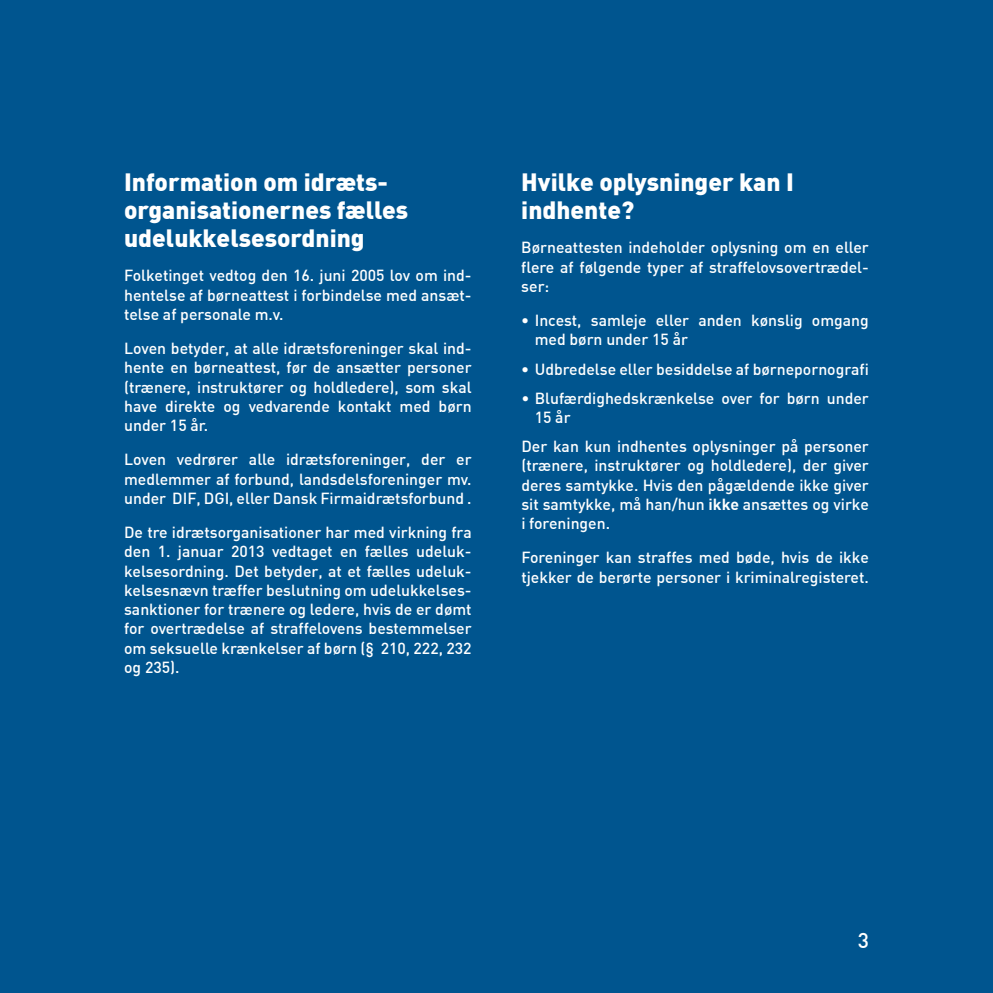
<style>
.page{position:relative;width:993px;height:993px;background:#fff}
.page>*{position:absolute;margin:0;border:0;box-sizing:border-box;transform-origin:0 0}
.t1{font:900 24.5px/28px "DIN";color:#fff}
.t2{font:500 21px "DIN";color:#fff}
.t3{font:500 15.75px/19.2px "DIN";color:#fff;text-align:justify}
.s1{font-weight:700}
</style>
<div class="page">
<div style="left:1px;top:0;width:991px;height:992px;background:#00558f"></div>
<h1 class="t1" style="left:124px;top:167px;width:285px">Information om idræts&shy;organisationernes fælles udelukkelsesordning</h1>
<p class="t3" style="left:124px;top:265px;width:349px">Folketinget vedtog den 16. juni 2005 lov om ind&shy;hentelse af børneattest i forbindelse med ansæt&shy;telse af personale m.v.</p>
<p class="t3" style="left:124px;top:338px;width:349px">Loven betyder, at alle idrætsforeninger skal ind&shy;hente en børneattest, før de ansætter personer (trænere, instruktører og holdledere), som skal have direkte og vedvarende kontakt med børn under 15 år.</p>
<p class="t3" style="left:124px;top:449px;width:349px">Loven vedrører alle idrætsforeninger, der er medlemmer af forbund, landsdelsforeninger mv. under DIF, DGI, eller Dansk Firmaidrætsforbund .</p>
<p class="t3" style="left:124px;top:522px;width:349px">De tre idrætsorganisationer har med virkning fra den 1. januar 2013 vedtaget en fælles udeluk&shy;kelsesordning. Det betyder, at et fælles udeluk&shy;kelsesnævn træffer beslutning om udelukkelses&shy;sanktioner for trænere og ledere, hvis de er dømt for overtrædelse af straffelovens bestemmelser om seksuelle krænkelser af børn (§ 210, 222, 232 og 235).</p>
<h1 class="t1" style="left:521px;top:167px;width:274px">Hvilke oplysninger kan I indhente?</h1>
<p class="t3" style="left:521px;top:237px;width:349px">Børneattesten indeholder oplysning om en eller flere af følgende typer af straffelovsovertrædel&shy;ser:</p>
<p class="t3" style="left:534px;top:310px;width:335px;text-indent:-13px">• Incest, samleje eller anden kønslig omgang med børn under 15 år</p>
<p class="t3" style="left:521px;top:358px;width:349px">• Udbredelse eller besiddelse af børnepornografi</p>
<p class="t3" style="left:534px;top:388px;width:335px;text-indent:-13px">• Blufærdighedskrænkelse over for børn under<br>15 år</p>
<p class="t3" style="left:521px;top:436px;width:349px">Der kan kun indhentes oplysninger på personer (trænere, instruktører og holdledere), der giver deres samtykke. Hvis den pågældende ikke giver sit samtykke, må han/hun <span class="s1">ikke</span> ansættes og virke i foreningen.</p>
<p class="t3" style="left:521px;top:547px;width:349px">Foreninger kan straffes med bøde, hvis de ikke tjekker de berørte personer i kriminalregisteret.</p>
<h2 class="t2" style="left:857px;top:927px;width:13px">3</h2>
</div>
